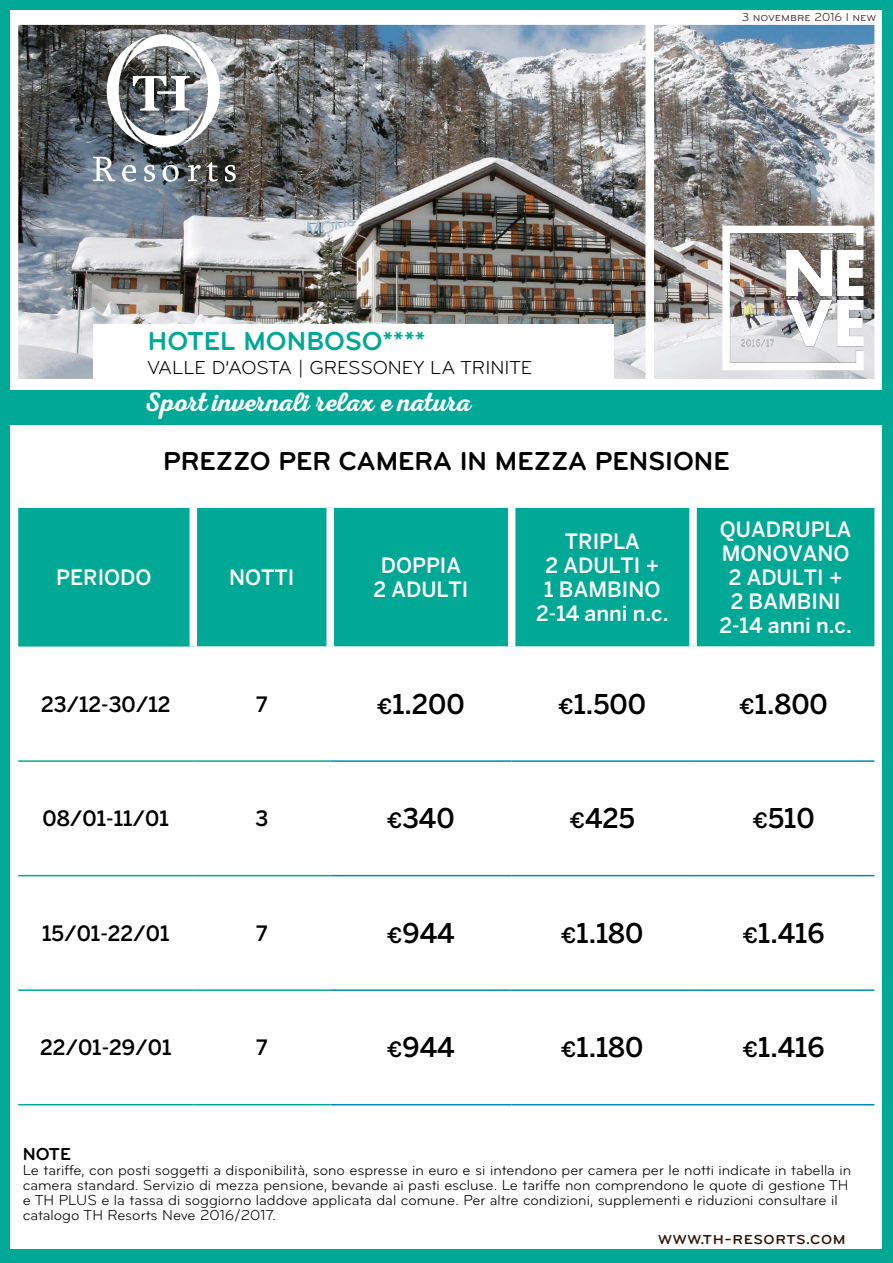
<style>
.page{position:relative;width:893px;height:1263px;background:#00a896}
.page>*{position:absolute;margin:0;border:0;box-sizing:border-box;transform-origin:0 0}
.t1{font:500 27px "Benton Sans";color:#000}
.t2{font:27px "Bryant Pro Bold Alternate";color:#000}
.t3{font:27px "Nexa Rust Script S 00";letter-spacing:-.005em;color:#fff}
.t4{font:27px "Bryant Pro Bold Alternate";color:#00a896}
.t5{font:500 21px/24px "Benton Sans";color:#fff;text-align:center}
.t6{font:500 21px "Benton Sans";color:#000}
.t7{font:19.5px "Bryant Pro";color:#000}
.t8{font:500 18px "Bryant Pro";color:#32120c}
.t9{font:18px "Bryant Pro Bold Alternate";color:#000}
.t10{font:15px/15px "Bryant Pro";color:#000}
.t11{font:12px "Bryant Pro";color:#32120c}
.s1{font-size:21px}
</style>
<div class="page">
<div style="left:11px;top:11px;width:871px;height:1238px;background:#fff"></div>
<div style="left:0;top:390px;width:893px;height:35px;background:#00a896"></div>
<div style="left:18px;top:508px;width:856px;height:138px;background:#00a896"></div>
<svg style="left:193px;top:646px;width:681px;height:231px"></svg>
<div style="left:190px;top:508px;width:7px;height:138px;background:#fff"></div>
<div style="left:326px;top:508px;width:8px;height:138px;background:#fff"></div>
<div style="left:508px;top:508px;width:7px;height:138px;background:#fff"></div>
<div style="left:689px;top:508px;width:8px;height:138px;background:#fff"></div>
<hr style="left:330px;top:760px;width:182px;height:2px;background:#008ab3">
<hr style="left:512px;top:760px;width:181px;height:2px;background:#008ab3">
<hr style="left:693px;top:760px;width:181px;height:2px;background:#008ab3">
<hr style="left:330px;top:875px;width:182px;height:1px;background:#008ab3">
<hr style="left:512px;top:875px;width:181px;height:1px;background:#008ab3">
<hr style="left:693px;top:875px;width:181px;height:1px;background:#008ab3">
<hr style="left:330px;top:989px;width:182px;height:2px;background:#008ab3">
<hr style="left:512px;top:989px;width:181px;height:2px;background:#008ab3">
<hr style="left:693px;top:989px;width:181px;height:2px;background:#008ab3">
<hr style="left:330px;top:1104px;width:182px;height:1px;background:#008ab3">
<hr style="left:512px;top:1104px;width:181px;height:1px;background:#008ab3">
<hr style="left:693px;top:1104px;width:181px;height:1px;background:#008ab3">
<hr style="left:18px;top:760px;width:175px;height:2px;background:#00a896">
<hr style="left:193px;top:760px;width:137px;height:2px;background:#00a896">
<hr style="left:18px;top:875px;width:175px;height:1px;background:#00a896">
<hr style="left:193px;top:875px;width:137px;height:1px;background:#00a896">
<hr style="left:18px;top:989px;width:175px;height:2px;background:#00a896">
<hr style="left:193px;top:989px;width:137px;height:2px;background:#00a896">
<hr style="left:18px;top:1104px;width:175px;height:1px;background:#00a896">
<hr style="left:193px;top:1104px;width:137px;height:1px;background:#00a896">
<img style="left:18px;top:25px;width:856px;height:354px">
<svg style="left:93px;top:157px;width:22px;height:24px"></svg>
<svg style="left:122px;top:165px;width:14px;height:17px"></svg>
<svg style="left:144px;top:165px;width:11px;height:17px"></svg>
<svg style="left:163px;top:165px;width:16px;height:17px"></svg>
<svg style="left:188px;top:165px;width:13px;height:16px"></svg>
<svg style="left:207px;top:162px;width:11px;height:20px"></svg>
<svg style="left:225px;top:165px;width:11px;height:17px"></svg>
<svg style="left:107px;top:34px;width:113px;height:113px"></svg>
<div style="left:93px;top:324px;width:521px;height:55px;background:#fff"></div>
<img style="left:709px;top:214px;width:166px;height:160px">
<p class="t11" style="left:742px;top:10px;width:136px">3 novembre 2016 I new</p>
<h1 class="t4" style="left:148px;top:324px;width:279px">HOTEL MONBOSO****</h1>
<h3 class="t7" style="left:148px;top:356px;width:386px">VALLE D’AOSTA | GRESSONEY LA TRINITE</h3>
<h1 class="t3" style="left:144px;top:386px;width:328px">Sport invernali relax e natura</h1>
<h1 class="t2" style="left:163px;top:444px;width:568px">PREZZO PER CAMERA IN MEZZA PENSIONE</h1>
<h2 class="t5" style="left:56px;top:565px;width:97px">PERIODO</h2>
<h2 class="t5" style="left:229px;top:565px;width:67px">NOTTI</h2>
<h2 class="t5" style="left:373px;top:553px;width:96px">DOPPIA<br>2 ADULTI</h2>
<h2 class="t5" style="left:536px;top:529px;width:134px">TRIPLA<br>2 ADULTI +<br>1 BAMBINO<br>2-14 anni n.c.</h2>
<h2 class="t5" style="left:719px;top:517px;width:134px">QUADRUPLA<br>MONOVANO<br>2 ADULTI +<br>2 BAMBINI<br>2-14 anni n.c.</h2>
<h2 class="t6" style="left:41px;top:691px;width:131px">23/12-30/12</h2>
<h2 class="t6" style="left:256px;top:691px;width:13px">7</h2>
<h1 class="t1" style="left:377px;top:688px;width:89px"><span class="s1">€</span>1.200</h1>
<h1 class="t1" style="left:559px;top:688px;width:89px"><span class="s1">€</span>1.500</h1>
<h1 class="t1" style="left:740px;top:688px;width:90px"><span class="s1">€</span>1.800</h1>
<h2 class="t6" style="left:43px;top:806px;width:128px">08/01-11/01</h2>
<h2 class="t6" style="left:255px;top:806px;width:14px">3</h2>
<h1 class="t1" style="left:387px;top:802px;width:69px"><span class="s1">€</span>340</h1>
<h1 class="t1" style="left:570px;top:802px;width:67px"><span class="s1">€</span>425</h1>
<h1 class="t1" style="left:753px;top:802px;width:63px"><span class="s1">€</span>510</h1>
<h2 class="t6" style="left:42px;top:920px;width:129px">15/01-22/01</h2>
<h2 class="t6" style="left:256px;top:920px;width:13px">7</h2>
<h1 class="t1" style="left:387px;top:917px;width:69px"><span class="s1">€</span>944</h1>
<h1 class="t1" style="left:561px;top:917px;width:84px"><span class="s1">€</span>1.180</h1>
<h1 class="t1" style="left:743px;top:917px;width:83px"><span class="s1">€</span>1.416</h1>
<h2 class="t6" style="left:40px;top:1035px;width:133px">22/01-29/01</h2>
<h2 class="t6" style="left:256px;top:1035px;width:13px">7</h2>
<h1 class="t1" style="left:387px;top:1031px;width:69px"><span class="s1">€</span>944</h1>
<h1 class="t1" style="left:561px;top:1031px;width:84px"><span class="s1">€</span>1.180</h1>
<h1 class="t1" style="left:743px;top:1031px;width:83px"><span class="s1">€</span>1.416</h1>
<p class="t9" style="left:23px;top:1142px;width:50px">NOTE</p>
<p class="t10" style="left:23px;top:1162px;width:830px">Le tariffe, con posti soggetti a disponibilità, sono espresse in euro e si intendono per camera per le notti indicate in tabella in camera standard. Servizio di mezza pensione, bevande ai pasti escluse. Le tariffe non comprendono le quote di gestione TH e TH PLUS e la tassa di soggiorno laddove applicata dal comune. Per altre condizioni, supplementi e riduzioni consultare il catalogo TH Resorts Neve 2016/2017.</p>
<p class="t8" style="left:658px;top:1227px;width:190px">www.th-resorts.com</p>
</div>
